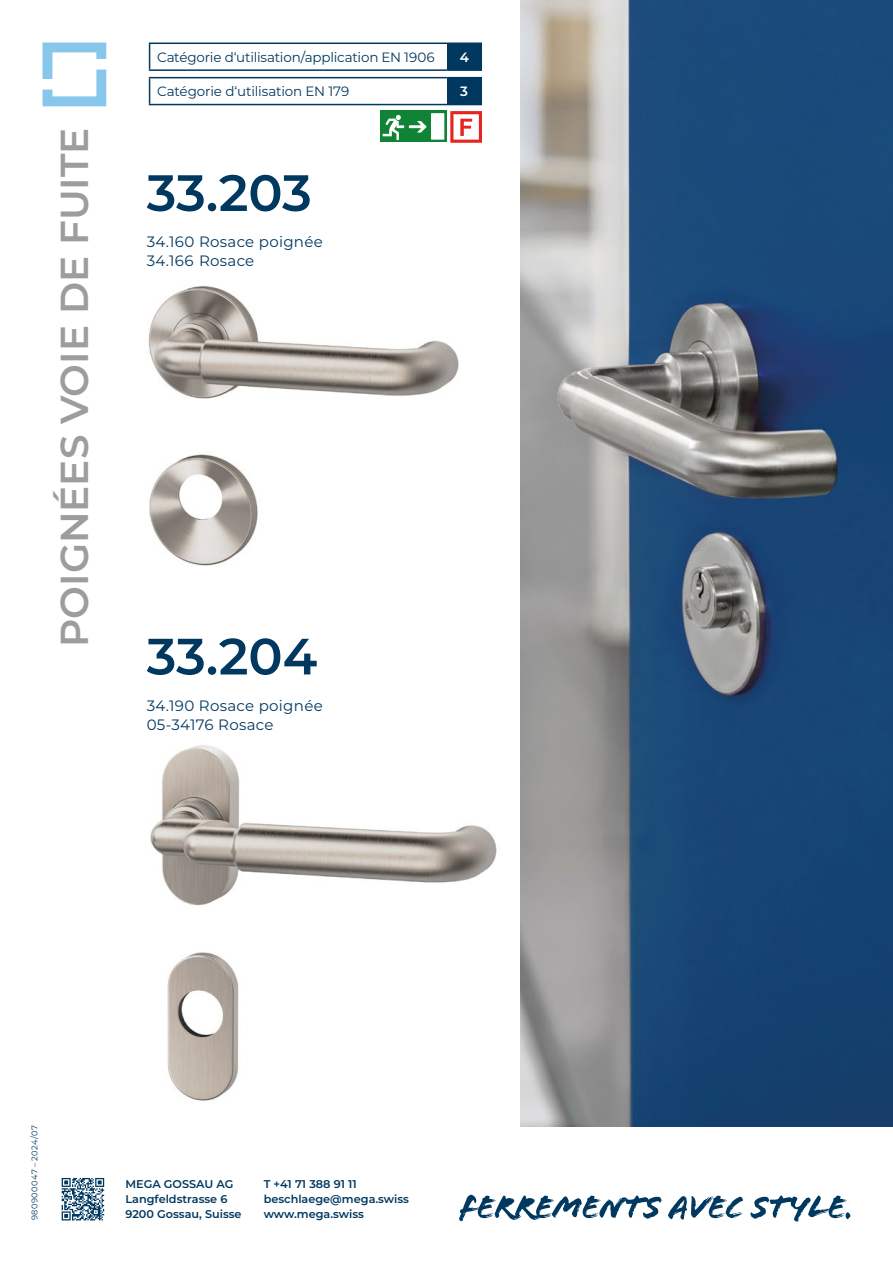
<style>
.page{position:relative;width:893px;height:1263px;background:#fff}
.page>*{position:absolute;margin:0;border:0;box-sizing:border-box;transform-origin:0 0}
.teaser_titel{font:600 51px "Montserrat";letter-spacing:-.005em;color:#003860}
.Abschnitt_links{font:600 39px "Montserrat";color:#9d9d9c}
.Produkt{font:15px "Montserrat";letter-spacing:.02em;color:#003860}
.content_Box{font:13.5px "Montserrat";letter-spacing:-.015em;color:#003860}
.content_Box_Zentrier{font:600 13.5px "Montserrat";color:#fff}
.t1{font:600 11.25px/15px "Montserrat";color:#003860}
.Version{font:8.25px "Montserrat";letter-spacing:.05em;color:#003860}
</style>
<div class="page">
<img style="left:521px;top:0;width:372px;height:1127px">
<svg style="left:43px;top:43px;width:63px;height:63px"></svg>
<img style="left:148px;top:286px;width:311px;height:280px">
<img style="left:150px;top:745px;width:347px;height:356px">
<div style="left:380px;top:111px;width:67px;height:31px;background:#118336"></div>
<svg style="left:383px;top:113px;width:61px;height:27px"></svg>
<svg style="left:450px;top:111px;width:32px;height:32px"></svg>
<svg style="left:62px;top:1178px;width:42px;height:42px"></svg>
<svg style="left:459px;top:1195px;width:202px;height:26px"></svg>
<svg style="left:668px;top:1195px;width:75px;height:25px"></svg>
<svg style="left:750px;top:1195px;width:100px;height:26px"></svg>
<div style="left:447px;top:43px;width:34px;height:27px;background:#003860"></div>
<hr style="left:447px;top:43px;width:35px;height:1px;background:#003860">
<hr style="left:480px;top:44px;width:2px;height:25px;background:#003860">
<hr style="left:447px;top:69px;width:35px;height:2px;background:#003860">
<hr style="left:149px;top:43px;width:298px;height:1px;background:#003860">
<svg style="left:149px;top:44px;width:1px;height:25px"></svg>
<hr style="left:149px;top:69px;width:298px;height:2px;background:#003860">
<div style="left:447px;top:78px;width:34px;height:27px;background:#003860"></div>
<hr style="left:447px;top:77px;width:35px;height:1px;background:#003860">
<hr style="left:480px;top:78px;width:2px;height:26px;background:#003860">
<hr style="left:447px;top:104px;width:35px;height:1px;background:#003860">
<hr style="left:149px;top:77px;width:298px;height:1px;background:#003860">
<svg style="left:149px;top:78px;width:1px;height:26px"></svg>
<hr style="left:149px;top:104px;width:298px;height:1px;background:#003860">
<p class="Abschnitt_links" style="left:47px;top:647px;width:521px;rotate:-90deg">POIGNÉES VOIE DE FUITE</p>
<p class="content_Box" style="left:157px;top:48px;width:279px">Catégorie d‘utilisation/application EN 1906</p>
<p class="content_Box_Zentrier" style="left:460px;top:47px;width:11px">4</p>
<p class="content_Box" style="left:157px;top:82px;width:194px">Catégorie d‘utilisation EN 179</p>
<p class="content_Box_Zentrier" style="left:460px;top:82px;width:9px">3</p>
<p class="teaser_titel" style="left:147px;top:157px;width:167px">33.203</p>
<p class="Produkt" style="left:147px;top:231px;width:178px">34.160 Rosace poignée</p>
<p class="Produkt" style="left:147px;top:251px;width:109px">34.166 Rosace</p>
<p class="teaser_titel" style="left:147px;top:620px;width:172px">33.204</p>
<p class="Produkt" style="left:147px;top:695px;width:178px">34.190 Rosace poignée</p>
<p class="Produkt" style="left:147px;top:715px;width:128px">05-34176 Rosace</p>
<p class="Version" style="left:29px;top:1220px;width:97px;rotate:-90deg">980900047 – 2024/07</p>
<p class="t1" style="left:125px;top:1176px;width:118px">MEGA GOSSAU AG<br>Langfeldstrasse 6<br>9200 Gossau, Suisse</p>
<p class="t1" style="left:264px;top:1176px;width:147px">T +41 71 388 91 11 beschlaege@mega.swiss</p>
<p class="t1" style="left:264px;top:1206px;width:102px">www.mega.swiss</p>
</div>
